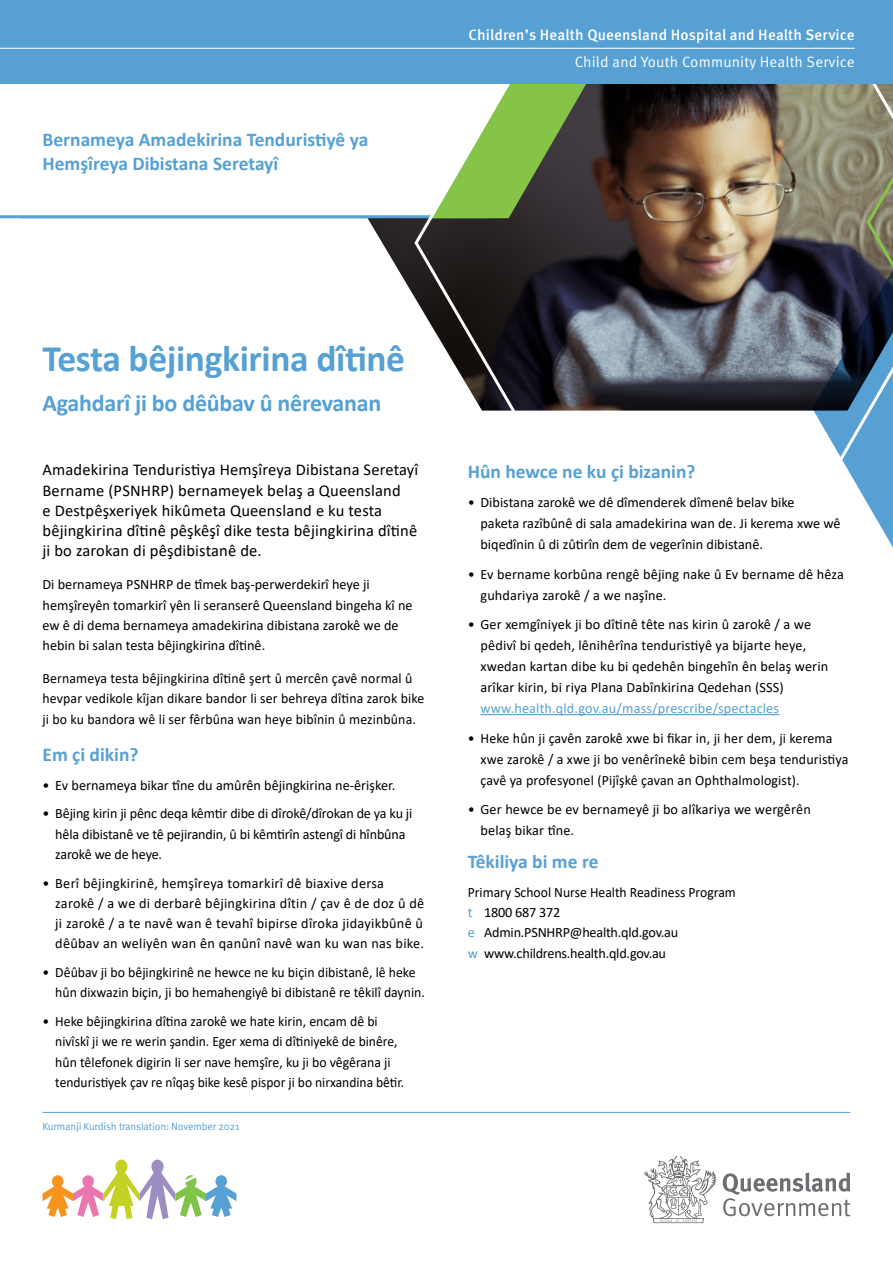
<style>
.page{position:relative;width:893px;height:1263px;background:#fff}
.page>*{position:absolute;margin:0;border:0;box-sizing:border-box;transform-origin:0 0}
.t1{font:700 37.5px "Calibri";letter-spacing:-.01em;color:#56a0d3}
.t2{font:700 24px "Calibri";letter-spacing:-.01em;color:#56a0d3}
.t3{font:700 19.5px/24px "Calibri";color:#56a0d3}
.t4{font:16.5px/20.2px "Calibri";letter-spacing:.01em;color:#000}
.t5{font:500 15px "Meta OT";letter-spacing:.01em;color:#fff}
.t6{font:15px "Meta OT Norm";letter-spacing:.01em;color:#fff}
.t7{font:14.25px/20.2px "Calibri";color:#000}
.t8{font:14.25px/20.2px "Calibri";letter-spacing:.02em;color:#000}
.t9{font:14.25px/20.2px "Calibri";color:#000;scale:.96 1}
.t10{font:14.25px "Calibri";letter-spacing:.01em;color:#56a0d3}
.t11{font:10.5px "Meta OT Norm";letter-spacing:-.02em;color:#56a0d3}
.s1{color:#56a0d3}
</style>
<div class="page">
<img style="left:368px;top:220px;width:45px;height:75px">
<svg style="left:0;top:83px;width:413px;height:137px"></svg>
<svg style="left:855px;top:483px;width:38px;height:65px"></svg>
<svg style="left:413px;top:83px;width:480px;height:400px"></svg>
<div style="left:0;top:0;width:893px;height:83px;background:#56a0d3"></div>
<hr style="left:0;top:48px;width:855px;height:1px;background:#fff">
<hr style="left:480px;top:714px;width:299px;height:1px;background:#56a0d3">
<svg style="left:43px;top:1159px;width:193px;height:60px"></svg>
<hr style="left:43px;top:1112px;width:807px;height:1px;background:#56a0d3">
<svg style="left:723px;top:1172px;width:127px;height:44px"></svg>
<svg style="left:644px;top:1156px;width:72px;height:67px"></svg>
<h3 class="t3" style="left:43px;top:127px;width:327px">Bernameya Amadekirina Tenduristiyê ya<br>Hemşîreya Dibistana Seretayî</h3>
<p class="t5" style="left:468px;top:25px;width:388px">Children’s Health Queensland Hospital and Health Service</p>
<p class="t6" style="left:575px;top:53px;width:282px">Child and Youth Community Health Service</p>
<h1 class="t1" style="left:43px;top:332px;width:364px">Testa bêjingkirina dîtinê</h1>
<h2 class="t2" style="left:43px;top:386px;width:340px">Agahdarî ji bo dêûbav û nêrevanan</h2>
<p class="t4" style="left:43px;top:459px;width:377px">Amadekirina Tenduristiya Hemşîreya Dibistana Seretayî Bername (PSNHRP) bernameyek belaş a Queensland<br>e Destpêşxeriyek hikûmeta Queensland e ku testa bêjingkirina dîtinê pêşkêşî dike testa bêjingkirina dîtinê ji bo zarokan di pêşdibistanê de.</p>
<p class="t7" style="left:43px;top:574px;width:372px">Di bernameya PSNHRP de tîmek baş-perwerdekirî heye ji hemşîreyên tomarkirî yên li seranserê Queensland bingeha kî ne ew ê di dema bernameya amadekirina dibistana zarokê we de hebin bi salan testa bêjingkirina dîtinê.</p>
<p class="t7" style="left:43px;top:668px;width:383px">Bernameya testa bêjingkirina dîtinê şert û mercên çavê normal û hevpar vedikole kîjan dikare bandor li ser behreya dîtina zarok bike ji bo ku bandora wê li ser fêrbûna wan heye bibînin û mezinbûna.</p>
<h3 class="t3" style="left:43px;top:742px;width:98px">Em çi dikin?</h3>
<p class="t7" style="left:43px;top:774px;width:354px">• Ev bernameya bikar tîne du amûrên bêjingkirina ne-êrişker.</p>
<p class="t7" style="left:55px;top:803px;width:359px;text-indent:-13px">• Bêjing kirin ji pênc deqa kêmtir dibe di dîrokê/dîrokan de ya ku ji hêla dibistanê ve tê pejirandin, û bi kêmtirîn astengî di hînbûna zarokê we de heye.</p>
<p class="t8" style="left:55px;top:872px;width:370px;text-indent:-13px">• Berî bêjingkirinê, hemşîreya tomarkirî dê biaxive dersa zarokê / a we di derbarê bêjingkirina dîtin / çav ê de doz û dê ji zarokê / a te navê wan ê tevahî bipirse dîroka jidayikbûnê û dêûbav an weliyên wan ên qanûnî navê wan ku wan nas bike.</p>
<p class="t7" style="left:55px;top:962px;width:371px;text-indent:-13px">• Dêûbav ji bo bêjingkirinê ne hewce ne ku biçin dibistanê, lê heke hûn dixwazin biçin, ji bo hemahengiyê bi dibistanê re têkilî daynin.</p>
<p class="t7" style="left:55px;top:1011px;width:350px;text-indent:-13px">• Heke bêjingkirina dîtina zarokê we hate kirin, encam dê bi nivîskî ji we re werin şandin. Eger xema di dîtiniyekê de binêre, hûn têlefonek digirin li ser nave hemşîre, ku ji bo vêgêrana ji tenduristiyek çav re nîqaş bike kesê pispor ji bo nirxandina bêtir.</p>
<p class="t11" style="left:43px;top:1120px;width:199px">Kurmanji Kurdish translation: November 2021</p>
<h3 class="t3" style="left:468px;top:459px;width:229px">Hûn hewce ne ku çi bizanin?</h3>
<p class="t7" style="left:480px;top:491px;width:362px;line-height:21px;text-indent:-13px">• Dibistana zarokê we dê dîmenderek dîmenê belav bike<br>paketa razîbûnê di sala amadekirina wan de. Ji kerema xwe wê biqedînin û di zûtirîn dem de vegerînin dibistanê.</p>
<p class="t7" style="left:480px;top:563px;width:365px;line-height:21px;text-indent:-13px">• Ev bername korbûna rengê bêjing nake û Ev bername dê hêza guhdariya zarokê / a we naşîne.</p>
<p class="t7" style="left:480px;top:613px;width:349px;line-height:21px;text-indent:-13px">• Ger xemgîniyek ji bo dîtinê tête nas kirin û zarokê / a we pêdivî bi qedeh, lênihêrîna tenduristiyê ya bijarte heye, xwedan kartan dibe ku bi qedehên bingehîn ên belaş werin arîkar kirin, bi riya Plana Dabînkirina Qedehan (SSS)</p>
<p class="t10" style="left:480px;top:698px;width:300px">www.health.qld.gov.au/mass/prescribe/spectacles</p>
<p class="t7" style="left:480px;top:727px;width:369px;line-height:21px;text-indent:-13px">• Heke hûn ji çavên zarokê xwe bi fikar in, ji her dem, ji kerema xwe zarokê / a xwe ji bo venêrînekê bibin cem beşa tenduristiya çavê ya profesyonel (Pijîşkê çavan an Ophthalmologist).</p>
<p class="t7" style="left:480px;top:798px;width:332px;line-height:21px;text-indent:-13px">• Ger hewce be ev bernameyê ji bo alîkariya we wergêrên belaş bikar tîne.</p>
<h3 class="t3" style="left:468px;top:849px;width:132px">Têkiliya bi me re</h3>
<p class="t9" style="left:468px;top:882px;width:281px">Primary School Nurse Health Readiness Program <span class="s1">t</span> 1800 687 372<br><span class="s1">e</span> Admin.PSNHRP@health.qld.gov.au<br><span class="s1">w</span> www.childrens.health.qld.gov.au</p>
</div>
